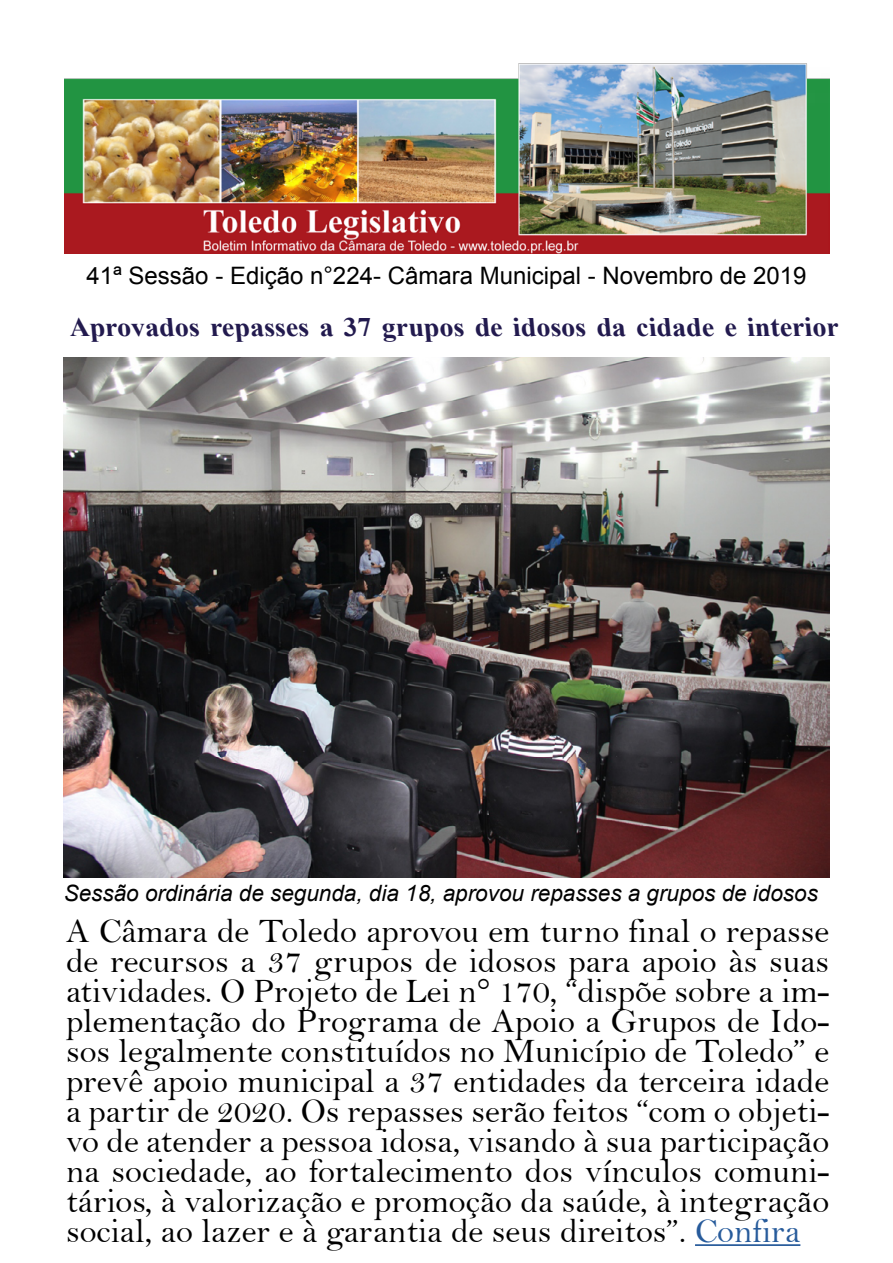
<style>
.page{position:relative;width:893px;height:1263px;background:#fff}
.page>*{position:absolute;margin:0;border:0;box-sizing:border-box;transform-origin:0 0}
.t1{font:34.5px/30px "Bell";color:#000;text-align:justify}
.t2{font:700 26.85px "Times New Roman";color:#221a4e;scale:1.05 1}
.t3{font:24px "Arial";color:#000}
.t4{font:italic 22.5px "Arial";color:#000}
.s1{font-size:27.45px}
.s2{color:#275b9b}
</style>
<div class="page">
<img style="left:65px;top:63px;width:764px;height:190px">
<hr style="left:695px;top:1244px;width:105px;height:2px;background:#275b9b">
<img style="left:64px;top:357px;width:765px;height:520px">
<p class="t3" style="left:86px;top:259px;width:722px">41ª Sessão - Edição n°224- Câmara Municipal - Novembro de 2019</p>
<p class="t2" style="left:70px;top:308px;width:737px">Aprovados repasses a 37 grupos de idosos da cidade e in<span class="s1">terior</span></p>
<p class="t4" style="left:64px;top:878px;width:756px">Sessão ordinária de segunda, dia 18, aprovou repasses a grupos de idosos</p>
<p class="t1" style="left:66px;top:915px;width:765px">A Câmara de Toledo aprovou em turno final o repasse de recursos a 37 grupos de idosos para apoio às suas atividades. O Projeto de Lei n° 170, “dispõe sobre a im&shy;plementação do Programa de Apoio a Grupos de Ido&shy;sos legalmente constituídos no Município de Toledo” e prevê apoio municipal a 37 entidades da terceira idade a partir de 2020. Os repasses serão feitos “com o objeti&shy;vo de atender a pessoa idosa, visando à sua participação na sociedade, ao fortalecimento dos vínculos comuni&shy;tários, à valorização e promoção da saúde, à integração social, ao lazer e à garantia de seus direitos”. <span class="s2">Confira</span></p>
</div>
